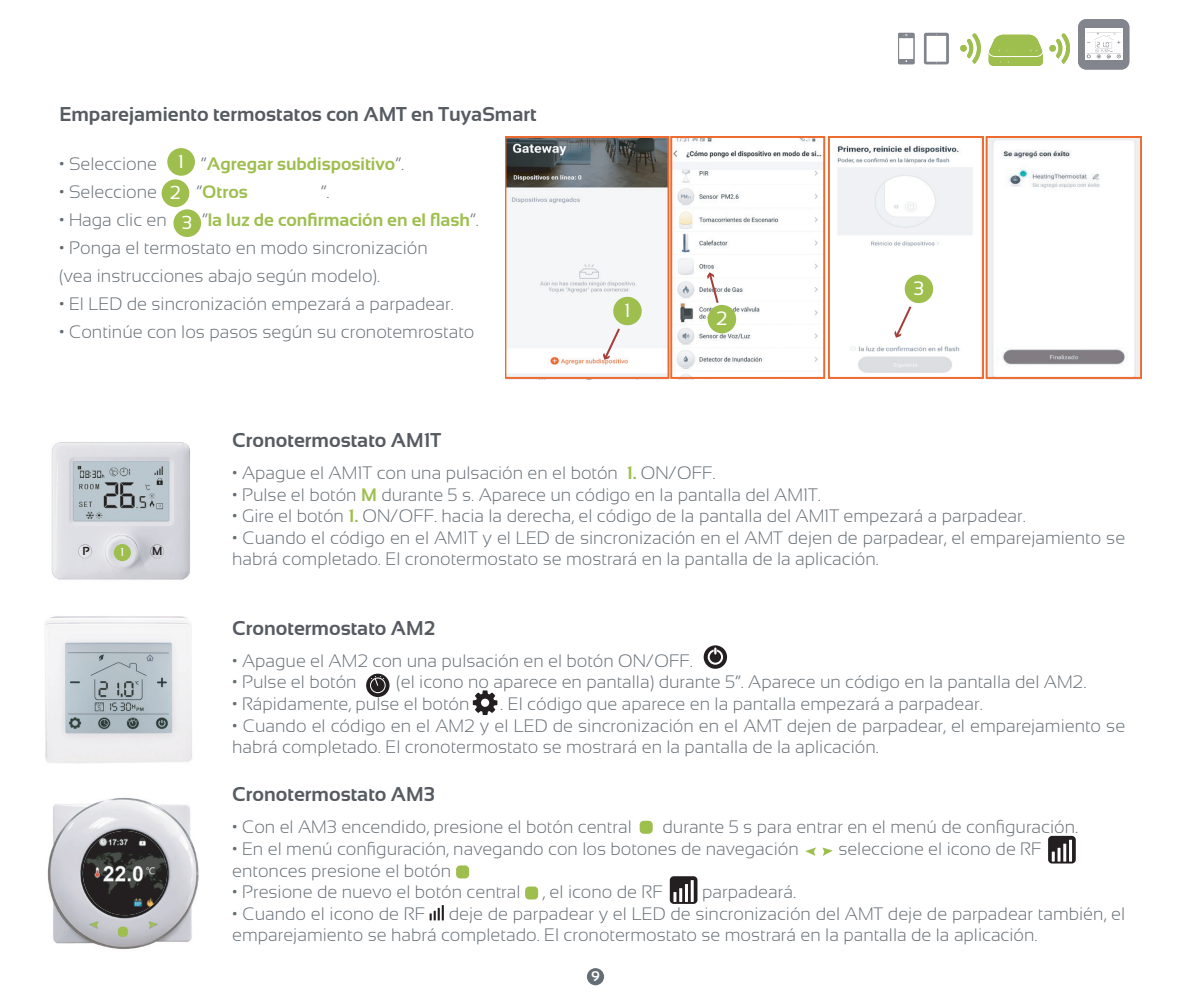
<style>
.page{position:relative;width:1191px;height:996px;background:#fff}
.page>*{position:absolute;margin:0;border:0;box-sizing:border-box;transform-origin:0 0}
.t1{font:700 20px "Sansation";color:#555b61}
.t2{font:19.4px "Sansation";color:#fff}
.t3{font:18.8px "Sansation";color:#fff}
.t4{font:300 18px/21.6px "Sansation";color:#656d74}
.t5{font:700 18px "Sansation";color:#9ebe4e}
.t6{font:700 14px "Sansation";color:#fff}
.t7{font:700 11.6px "Sansation";color:#231f20}
.t8{font:11.6px "Sansation";color:#fff}
.s1{font-weight:300;color:#656d74}
.s2{font-weight:700;color:#9ebe4e}
</style>
<div class="page">
<svg style="left:924px;top:33px;width:24px;height:31px"></svg>
<svg style="left:898px;top:33px;width:16px;height:31px"></svg>
<svg style="left:960px;top:33px;width:110px;height:33px"></svg>
<div style="left:1078px;top:19px;width:51px;height:51px;background:#82858d;border-radius:8px"></div>
<div style="left:1085px;top:29px;width:37px;height:31px;background:#fff"></div>
<svg style="left:1086px;top:32px;width:35px;height:27px"></svg>
<img style="left:51px;top:442px;width:139px;height:138px">
<div style="left:114px;top:544px;width:17px;height:17px;background:#9ebe4e;border-radius:50%"></div>
<img style="left:44px;top:616px;width:148px;height:147px">
<svg style="left:703px;top:645px;width:24px;height:24px"></svg>
<div style="left:707px;top:649px;width:16px;height:16px;border:2px solid #fff;border-radius:6px"></div>
<svg style="left:713px;top:646px;width:5px;height:9px"></svg>
<div style="left:366px;top:674px;width:23px;height:23px;background:#231f20;border-radius:50%"></div>
<div style="left:370px;top:677px;width:16px;height:16px;border:1px solid #fff;border-radius:50%"></div>
<svg style="left:371px;top:676px;width:13px;height:11px"></svg>
<svg style="left:473px;top:690px;width:24px;height:25px"></svg>
<img style="left:47px;top:797px;width:152px;height:153px">
<img style="left:83px;top:831px;width:84px;height:84px;border-radius:42px">
<div style="left:118px;top:927px;width:10px;height:10px;background:#9ebe4e;border-radius:4px"></div>
<svg style="left:90px;top:921px;width:8px;height:7px"></svg>
<svg style="left:149px;top:921px;width:8px;height:7px"></svg>
<div style="left:1048px;top:836px;width:27px;height:27px;background:#231f20;border-radius:4px"></div>
<svg style="left:1051px;top:848px;width:9px;height:13px"></svg>
<hr style="left:1063px;top:843px;width:3px;height:18px;background:#fff">
<hr style="left:1069px;top:840px;width:3px;height:21px;background:#fff">
<div style="left:670px;top:876px;width:27px;height:28px;background:#231f20;border-radius:4px"></div>
<svg style="left:673px;top:892px;width:3px;height:10px"></svg>
<hr style="left:679px;top:888px;width:3px;height:14px;background:#fff">
<hr style="left:685px;top:884px;width:3px;height:18px;background:#fff">
<hr style="left:690px;top:880px;width:3px;height:22px;background:#fff">
<div style="left:639px;top:821px;width:13px;height:13px;background:#9ebe4e;border-radius:4px"></div>
<svg style="left:805px;top:847px;width:11px;height:9px"></svg>
<svg style="left:822px;top:847px;width:10px;height:9px"></svg>
<div style="left:525px;top:886px;width:13px;height:13px;background:#9ebe4e;border-radius:4px"></div>
<svg style="left:429px;top:905px;width:15px;height:15px"></svg>
<div style="left:456px;top:865px;width:13px;height:13px;background:#9ebe4e;border-radius:4px"></div>
<img style="left:508px;top:139px;width:158px;height:237px">
<div style="left:505px;top:136px;width:164px;height:243px;border:2px solid #ee6b30"></div>
<img style="left:673px;top:139px;width:149px;height:237px">
<div style="left:670px;top:136px;width:155px;height:243px;border:2px solid #ee6b30"></div>
<img style="left:837px;top:145px;width:136px;height:228px">
<div style="left:828px;top:136px;width:156px;height:243px;border:2px solid #ee6b30"></div>
<img style="left:988px;top:139px;width:150px;height:237px">
<div style="left:985px;top:136px;width:156px;height:243px;border:2px solid #ee6b30"></div>
<svg style="left:707px;top:272px;width:13px;height:33px"></svg>
<svg style="left:603px;top:326px;width:19px;height:34px"></svg>
<div style="left:613px;top:297px;width:28px;height:28px;background:#9ebe4e;border-radius:50%"></div>
<div style="left:707px;top:305px;width:29px;height:28px;background:#9ebe4e;border-radius:50%"></div>
<svg style="left:894px;top:304px;width:19px;height:34px"></svg>
<div style="left:904px;top:275px;width:29px;height:28px;background:#9ebe4e;border-radius:50%"></div>
<div style="left:167px;top:148px;width:28px;height:28px;background:#9ebe4e;border-radius:50%"></div>
<div style="left:162px;top:179px;width:27px;height:28px;background:#9ebe4e;border-radius:50%"></div>
<div style="left:173px;top:209px;width:28px;height:28px;background:#9ebe4e;border-radius:50%"></div>
<div style="left:587px;top:968px;width:17px;height:17px;background:#656d74;border-radius:50%"></div>
<p class="t1" style="left:59px;top:103px;width:479px">Emparejamiento termostatos con AMT en TuyaSmart</p>
<p class="t3" style="left:178px;top:151px;width:7px">1</p>
<p class="t3" style="left:170px;top:182px;width:12px">2</p>
<p class="t4" style="left:59px;top:153px;width:99px">• Seleccione</p>
<p class="t5" style="left:201px;top:154px;width:205px"><span class="s1">“</span>Agregar subdispositivo<span class="s1">”.</span></p>
<p class="t4" style="left:59px;top:181px;width:99px">• Seleccione</p>
<p class="t5" style="left:197px;top:182px;width:53px"><span class="s1">“</span>Otros</p>
<p class="t4" style="left:321px;top:181px;width:10px">”.</p>
<p class="t4" style="left:59px;top:209px;width:109px">• Haga clic en</p>
<p class="t5" style="left:202px;top:210px;width:278px"><span class="s1">“</span>la luz de confirmación en el flash<span class="s1">”.</span></p>
<p class="t4" style="left:59px;top:234px;width:370px;line-height:28px">• Ponga el termostato en modo sincronización (vea instrucciones abajo según modelo).</p>
<p class="t4" style="left:59px;top:293px;width:396px">• El LED de sincronización empezará a parpadear.</p>
<p class="t4" style="left:59px;top:321px;width:417px">• Continúe con los pasos según su cronotemrostato</p>
<p class="t3" style="left:182px;top:212px;width:12px">3</p>
<p class="t2" style="left:624px;top:300px;width:8px">1</p>
<p class="t2" style="left:716px;top:308px;width:12px">2</p>
<p class="t2" style="left:913px;top:277px;width:12px">3</p>
<p class="t7" style="left:82px;top:545px;width:9px">P</p>
<p class="t8" style="left:120px;top:546px;width:5px">1</p>
<p class="t7" style="left:152px;top:545px;width:12px">M</p>
<p class="t1" style="left:232px;top:429px;width:210px">Cronotermostato AM1T</p>
<p class="t4" style="left:232px;top:462px;width:485px">• Apague el AM1T con una pulsación en el botón <span class="s2">1.</span> ON/OFF.</p>
<p class="t4" style="left:232px;top:483px;width:590px">• Pulse el botón <span class="s2">M</span> durante 5 s. Aparece un código en la pantalla del AM1T.</p>
<p class="t4" style="left:232px;top:505px;width:795px">• Gire el botón <span class="s2">1.</span> ON/OFF. hacia la derecha, el código de la pantalla del AM1T empezará a parpadear.</p>
<p class="t4" style="left:232px;top:527px;width:894px">• Cuando el código en el AM1T y el LED de sincronización en el AMT dejen de parpadear, el emparejamiento se habrá completado. El cronotermostato se mostrará en la pantalla de la aplicación.</p>
<p class="t1" style="left:232px;top:617px;width:204px">Cronotermostato AM2</p>
<p class="t4" style="left:232px;top:650px;width:462px">• Apague el AM2 con una pulsación en el botón ON/OFF.</p>
<p class="t4" style="left:232px;top:671px;width:126px">• Pulse el botón</p>
<p class="t4" style="left:396px;top:671px;width:692px">(el icono no aparece en pantalla) durante 5”. Aparece un código en la pantalla del AM2.</p>
<p class="t4" style="left:232px;top:693px;width:239px">• Rápidamente, pulse el botón</p>
<p class="t4" style="left:500px;top:693px;width:484px">. El código que aparece en la pantalla empezará a parpadear.</p>
<p class="t4" style="left:232px;top:714px;width:894px">• Cuando el código en el AM2 y el LED de sincronización en el AMT dejen de parpadear, el emparejamiento se habrá completado. El cronotermostato se mostrará en la pantalla de la aplicación.</p>
<p class="t1" style="left:232px;top:783px;width:204px">Cronotermostato AM3</p>
<p class="t4" style="left:232px;top:816px;width:401px">• Con el AM3 encendido, presione el botón central</p>
<p class="t4" style="left:662px;top:816px;width:417px">durante 5 s para entrar en el menú de configuración.</p>
<p class="t4" style="left:232px;top:838px;width:568px">• En el menú configuración, navegando con los botones de navegación</p>
<p class="t4" style="left:838px;top:838px;width:204px">seleccione el icono de RF</p>
<p class="t4" style="left:232px;top:859px;width:220px">entonces presione el botón</p>
<p class="t4" style="left:232px;top:881px;width:432px">• Presione de nuevo el botón central , el icono de RF</p>
<p class="t4" style="left:702px;top:881px;width:95px">parpadeará.</p>
<p class="t4" style="left:232px;top:903px;width:194px">• Cuando el icono de RF</p>
<p class="t4" style="left:232px;top:903px;width:894px;text-indent:217px">deje de parpadear y el LED de sincronización del AMT deje de parpadear también, el emparejamiento se habrá completado. El cronotermostato se mostrará en la pantalla de la aplicación.</p>
<p class="t6" style="left:591px;top:968px;width:10px">9</p>
</div>
